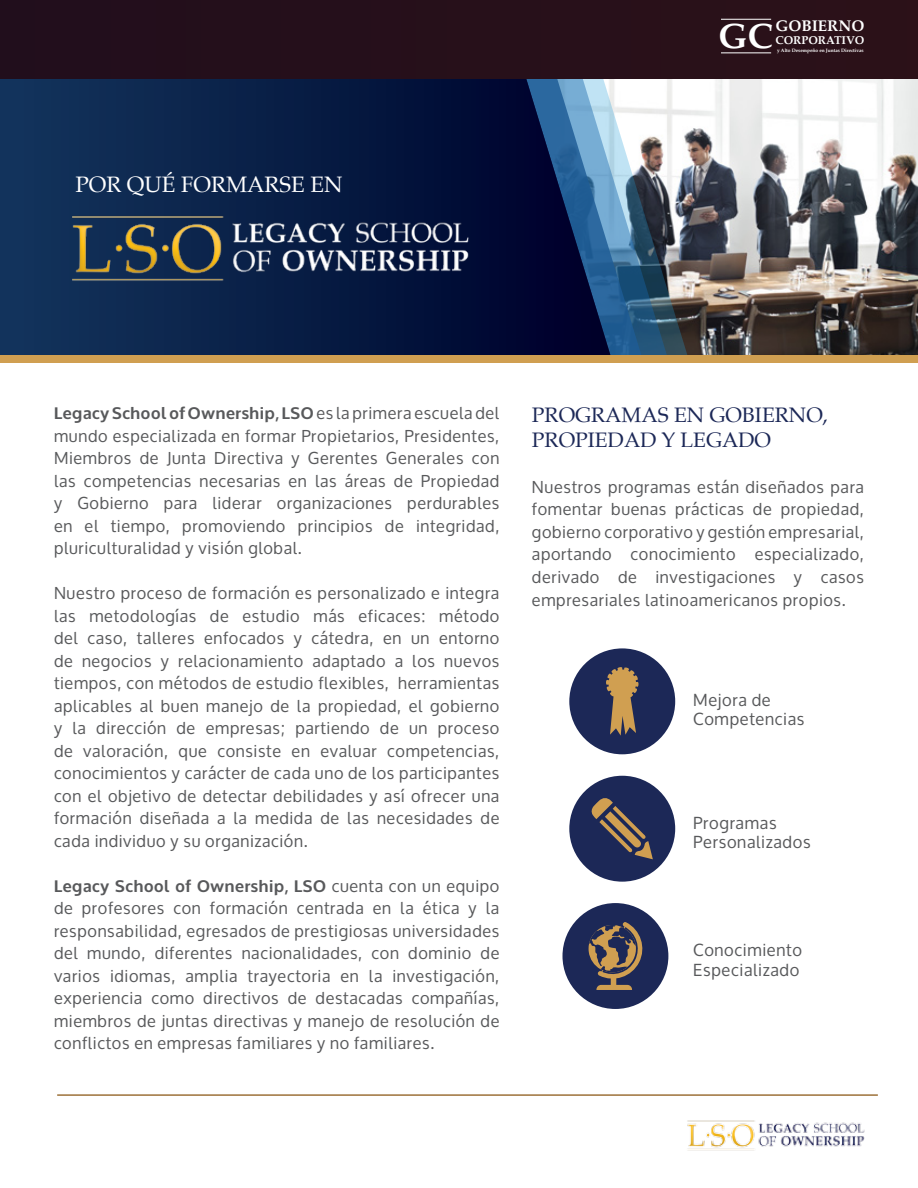
<style>
.page{position:relative;width:918px;height:1188px;background:#fff}
.page>*{position:absolute;margin:0;border:0;box-sizing:border-box;transform-origin:0 0}
.t1{font:700 35.25px "Palatino";color:#fff}
.t2{font:22.35px "Palatino";color:#fff}
.t3{font:21px/25.2px "Palatino";color:#1c2857}
.t4{font:16.65px/19.4px "Oxygen";letter-spacing:.04em;color:#58595b}
.t5{font:16.5px/22.5px "Oxygen";letter-spacing:.04em;color:#58595b;text-align:justify}
.t6{font:700 15.45px "Palatino";color:#fff}
.t7{font:700 11.4px "Palatino";color:#fff}
.t8{font:700 4.8px "Palatino";color:#fff}
.s1{font-weight:700}
</style>
<div class="page">
<img style="left:688px;top:78px;width:230px;height:277px">
<img style="left:667px;top:78px;width:21px;height:278px">
<img style="left:642px;top:78px;width:25px;height:278px">
<svg style="left:611px;top:78px;width:31px;height:278px"></svg>
<svg style="left:0;top:78px;width:611px;height:278px;background:#0f254e"></svg>
<img style="left:72px;top:206px;width:407px;height:83px">
<div style="left:0;top:0;width:918px;height:78px;background:#27101a"></div>
<hr style="left:57px;top:1094px;width:821px;height:2px;background:#9d7139">
<img style="left:687px;top:1120px;width:178px;height:31px">
<div style="left:0;top:356px;width:918px;height:7px;background:#d09f51"></div>
<div style="left:569px;top:648px;width:106px;height:106px;background:#1c2857;border-radius:50%"></div>
<svg style="left:606px;top:667px;width:33px;height:69px"></svg>
<div style="left:569px;top:776px;width:106px;height:106px;background:#1c2857;border-radius:50%"></div>
<svg style="left:591px;top:798px;width:62px;height:61px"></svg>
<div style="left:563px;top:903px;width:105px;height:106px;background:#1c2857;border-radius:50%"></div>
<svg style="left:589px;top:922px;width:54px;height:68px"></svg>
<hr style="left:721px;top:19px;width:50px;height:1px;background:#fff">
<hr style="left:721px;top:53px;width:50px;height:1px;background:#fff">
<h2 class="t2" style="left:75px;top:166px;width:269px">POR QUÉ FORMARSE EN</h2>
<h1 class="t1" style="left:718px;top:6px;width:56px">GC</h1>
<p class="t6" style="left:776px;top:13px;width:90px">GOBIERNO</p>
<p class="t8" style="left:777px;top:46px;width:88px">y Alto Desempeño en Juntas Directivas</p>
<p class="t7" style="left:776px;top:31px;width:90px">CORPORATIVO</p>
<p class="t5" style="left:54px;top:402px;width:447px"><span class="s1">Legacy School of Ownership, LSO</span> es la primera escuela del mundo especializada en formar Propietarios, Presidentes, Miembros de Junta Directiva y Gerentes Generales con las competencias necesarias en las áreas de Propiedad y Gobierno para liderar organizaciones perdurables en el tiempo, promoviendo principios de integridad, pluriculturalidad y visión global.</p>
<p class="t5" style="left:54px;top:582px;width:447px">Nuestro proceso de formación es personalizado e integra las metodologías de estudio más eficaces: método del caso, talleres enfocados y cátedra, en un entorno de negocios y relacionamiento adaptado a los nuevos tiempos, con métodos de estudio flexibles, herramientas aplicables al buen manejo de la propiedad, el gobierno y la dirección de empresas; partiendo de un proceso de valoración, que consiste en evaluar competencias, conocimientos y carácter de cada uno de los participantes con el objetivo de detectar debilidades y así ofrecer una formación diseñada a la medida de las necesidades de cada individuo y su organización.</p>
<p class="t5" style="left:54px;top:875px;width:447px"><span class="s1">Legacy School of Ownership, LSO</span> cuenta con un equipo de profesores con formación centrada en la ética y la responsabilidad, egresados de prestigiosas universidades del mundo, diferentes nacionalidades, con dominio de varios idiomas, amplia trayectoria en la investigación, experiencia como directivos de destacadas compañías, miembros de juntas directivas y manejo de resolución de conflictos en empresas familiares y no familiares.</p>
<p class="t3" style="left:532px;top:402px;width:298px">PROGRAMAS EN GOBIERNO,<br>PROPIEDAD Y LEGADO</p>
<p class="t5" style="left:532px;top:476px;width:334px">Nuestros programas están diseñados para fomentar buenas prácticas de propiedad, gobierno corporativo y gestión empresarial, aportando conocimiento especializado, derivado de investigaciones y casos empresariales latinoamericanos propios.</p>
<p class="t4" style="left:693px;top:690px;width:113px">Mejora de<br>Competencias</p>
<p class="t4" style="left:693px;top:814px;width:119px">Programas<br>Personalizados</p>
<p class="t4" style="left:693px;top:941px;width:110px">Conocimiento<br>Especializado</p>
</div>
